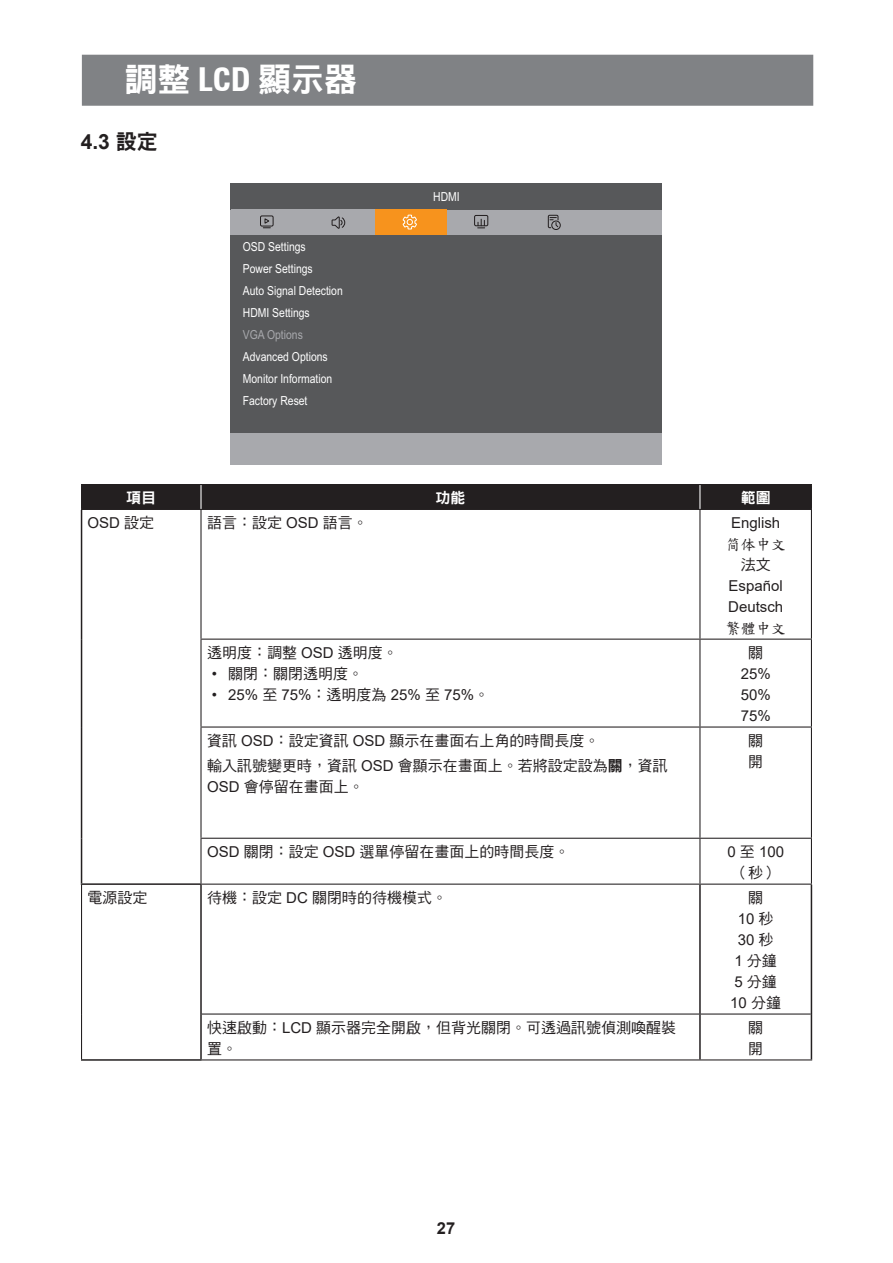
<style>
.page{position:relative;width:893px;height:1263px;background:#fff}
.page>*{position:absolute;margin:0;border:0;box-sizing:border-box;transform-origin:0 0}
.t1{font:33px "DF Hei Std W9";color:#fff}
.t2{font:700 21px "Arial";color:#231f20}
.t3{font:700 16.5px "Arial";color:#231f20}
.t4{font:15px/21px "DF Hei Std W5";color:#231f20}
.t5{font:15px/21px "Arial";color:#231f20}
.t6{font:15px "DF Kai Shu SB Estd BF";color:#231f20}
.t7{font:15px "DF Hei Std W9";color:#fff}
.t8{font:12.45px/22px "Arial";color:#fff;scale:.83 1}
.t9{font:12.45px "Arial";color:#a8a9ad;scale:.83 1}
.s1{font-family:"Univers 67";font-weight:700;font-stretch:condensed}
.s2{font-family:"DF Hei Std W9";font-weight:400}
.s3{font-family:"DF Hei Std W5"}
.s4{font-family:"Arial"}
.s5{font-family:"DF Hei Std W9"}
</style>
<div class="page">
<div style="left:82px;top:55px;width:731px;height:51px;background:#808285;border:2px solid #808285"></div>
<div style="left:231px;top:210px;width:431px;height:25px;background:#a8a9ad"></div>
<div style="left:231px;top:183px;width:431px;height:27px;background:#57585a"></div>
<div style="left:375px;top:210px;width:71px;height:25px;background:#f7931d"></div>
<div style="left:386px;top:367px;width:276px;height:22px;background:#57585a"></div>
<div style="left:231px;top:367px;width:155px;height:22px;background:#57585a"></div>
<div style="left:386px;top:345px;width:276px;height:22px;background:#57585a"></div>
<div style="left:231px;top:345px;width:155px;height:22px;background:#57585a"></div>
<div style="left:231px;top:411px;width:155px;height:22px;background:#57585a"></div>
<div style="left:386px;top:411px;width:276px;height:22px;background:#57585a"></div>
<div style="left:386px;top:389px;width:276px;height:22px;background:#57585a"></div>
<div style="left:231px;top:389px;width:155px;height:22px;background:#57585a"></div>
<div style="left:231px;top:323px;width:155px;height:22px;background:#57585a"></div>
<div style="left:386px;top:323px;width:276px;height:22px;background:#57585a"></div>
<div style="left:231px;top:301px;width:155px;height:22px;background:#57585a"></div>
<div style="left:386px;top:301px;width:276px;height:22px;background:#57585a"></div>
<div style="left:231px;top:257px;width:155px;height:22px;background:#57585a"></div>
<div style="left:386px;top:257px;width:276px;height:22px;background:#57585a"></div>
<div style="left:231px;top:235px;width:155px;height:22px;background:#57585a"></div>
<div style="left:386px;top:235px;width:276px;height:22px;background:#57585a"></div>
<div style="left:386px;top:279px;width:276px;height:22px;background:#57585a"></div>
<div style="left:231px;top:279px;width:155px;height:22px;background:#57585a"></div>
<div style="left:231px;top:433px;width:431px;height:32px;background:#a8a9ad"></div>
<svg style="left:260px;top:215px;width:14px;height:13px"></svg>
<svg style="left:331px;top:216px;width:15px;height:13px"></svg>
<svg style="left:402px;top:214px;width:15px;height:16px"></svg>
<div style="left:474px;top:215px;width:14px;height:11px;border:1px solid #231f20"></div>
<svg style="left:477px;top:219px;width:8px;height:9px"></svg>
<div style="left:551px;top:220px;width:10px;height:10px;border:1px solid #231f20;border-radius:50%"></div>
<svg style="left:547px;top:214px;width:12px;height:15px"></svg>
<hr style="left:81px;top:509px;width:120px;height:1px;background:#231f20">
<hr style="left:201px;top:509px;width:499px;height:1px;background:#231f20">
<hr style="left:200px;top:510px;width:2px;height:129px;background:#231f20">
<hr style="left:700px;top:509px;width:112px;height:1px;background:#231f20">
<hr style="left:699px;top:510px;width:1px;height:129px;background:#231f20">
<hr style="left:811px;top:510px;width:1px;height:129px;background:#231f20">
<hr style="left:200px;top:639px;width:500px;height:1px;background:#231f20">
<hr style="left:200px;top:640px;width:2px;height:86px;background:#231f20">
<hr style="left:700px;top:639px;width:112px;height:1px;background:#231f20">
<hr style="left:699px;top:640px;width:1px;height:86px;background:#231f20">
<hr style="left:811px;top:640px;width:1px;height:86px;background:#231f20">
<hr style="left:200px;top:726px;width:500px;height:1px;background:#231f20">
<hr style="left:200px;top:727px;width:2px;height:111px;background:#231f20">
<hr style="left:700px;top:726px;width:112px;height:1px;background:#231f20">
<hr style="left:699px;top:727px;width:1px;height:111px;background:#231f20">
<hr style="left:811px;top:727px;width:1px;height:111px;background:#231f20">
<hr style="left:200px;top:838px;width:500px;height:1px;background:#231f20">
<hr style="left:200px;top:839px;width:2px;height:44px;background:#231f20">
<hr style="left:700px;top:838px;width:112px;height:1px;background:#231f20">
<hr style="left:699px;top:839px;width:1px;height:44px;background:#231f20">
<hr style="left:811px;top:839px;width:1px;height:44px;background:#231f20">
<hr style="left:81px;top:885px;width:1px;height:129px;background:#231f20">
<hr style="left:202px;top:883px;width:498px;height:2px;background:#231f20">
<hr style="left:700px;top:883px;width:112px;height:2px;background:#231f20">
<hr style="left:81px;top:1014px;width:1px;height:45px;background:#231f20">
<hr style="left:202px;top:1013px;width:497px;height:1px;background:#231f20">
<hr style="left:701px;top:1013px;width:110px;height:1px;background:#231f20">
<hr style="left:202px;top:1059px;width:498px;height:1px;background:#231f20">
<hr style="left:700px;top:1059px;width:112px;height:1px;background:#231f20">
<hr style="left:81px;top:510px;width:1px;height:129px;background:#231f20">
<hr style="left:81px;top:639px;width:1px;height:88px;background:#231f20">
<hr style="left:81px;top:727px;width:1px;height:111px;background:#231f20">
<hr style="left:81px;top:838px;width:1px;height:45px;background:#231f20">
<hr style="left:81px;top:883px;width:121px;height:2px;background:#231f20">
<hr style="left:200px;top:885px;width:2px;height:129px;background:#231f20">
<hr style="left:699px;top:885px;width:2px;height:129px;background:#231f20">
<hr style="left:811px;top:885px;width:1px;height:129px;background:#231f20">
<hr style="left:200px;top:1014px;width:2px;height:45px;background:#231f20">
<hr style="left:699px;top:1014px;width:2px;height:45px;background:#231f20">
<hr style="left:811px;top:1014px;width:1px;height:45px;background:#231f20">
<hr style="left:81px;top:1059px;width:121px;height:2px;background:#231f20">
<div style="left:81px;top:484px;width:731px;height:25px;background:#231f20"></div>
<h1 class="t1" style="left:124px;top:61px;width:234px">調整 <span class="s1">LCD</span> 顯示器</h1>
<h2 class="t2" style="left:81px;top:127px;width:79px">4.3 <span class="s2">設定</span></h2>
<p class="t8" style="left:243px;top:235px;width:122px">OSD Settings<br>Power Settings<br>Auto Signal Detection<br>HDMI Settings</p>
<p class="t9" style="left:243px;top:326px;width:74px">VGA Options</p>
<p class="t8" style="left:243px;top:345px;width:109px">Advanced Options<br>Monitor Information<br>Factory Reset</p>
<p class="t8" style="left:433px;top:186px;width:33px">HDMI</p>
<p class="t7" style="left:126px;top:490px;width:31px">項目</p>
<p class="t7" style="left:435px;top:490px;width:31px">功能</p>
<p class="t7" style="left:741px;top:490px;width:32px">範圍</p>
<p class="t5" style="left:88px;top:512px;width:68px">OSD <span class="s3">設定</span></p>
<p class="t4" style="left:207px;top:512px;width:162px">語言：設定 <span class="s4">OSD</span> 語言。</p>
<p class="t5" style="left:731px;top:512px;width:51px">English</p>
<p class="t6" style="left:726px;top:537px;width:62px">简体中文</p>
<p class="t4" style="left:741px;top:554px;width:32px">法文</p>
<p class="t5" style="left:728px;top:575px;width:57px">Español<br>Deutsch</p>
<p class="t6" style="left:726px;top:621px;width:62px">繁體中文</p>
<p class="t4" style="left:207px;top:642px;width:192px">透明度：調整 <span class="s4">OSD</span> 透明度。</p>
<p class="t4" style="left:212px;top:663px;width:153px"><span class="s4">•</span> 關閉：關閉透明度。</p>
<p class="t5" style="left:212px;top:684px;width:279px">• 25% <span class="s3">至</span> 75%<span class="s3">：透明度為</span> 25% <span class="s3">至</span> 75%<span class="s3">。</span></p>
<p class="t4" style="left:748px;top:642px;width:16px">關</p>
<p class="t5" style="left:741px;top:663px;width:32px;text-align:justify">25% 50% 75%</p>
<p class="t4" style="left:207px;top:728px;width:462px;line-height:25.2px">資訊 <span class="s4">OSD</span>：設定資訊 <span class="s4">OSD</span> 顯示在畫面右上角的時間長度。<br>輸入訊號變更時，資訊 <span class="s4">OSD</span> 會顯示在畫面上。若將設定設為<span class="s5">關</span>，資訊</p>
<p class="t4" style="left:207px;top:776px;width:158px"><span class="s4">OSD</span> 會停留在畫面上。</p>
<p class="t4" style="left:748px;top:730px;width:16px">關開</p>
<p class="t4" style="left:207px;top:841px;width:364px"><span class="s4">OSD</span> 關閉：設定 <span class="s4">OSD</span> 選單停留在畫面上的時間長度。</p>
<p class="t5" style="left:727px;top:841px;width:58px">0 <span class="s3">至</span> 100</p>
<p class="t4" style="left:733px;top:862px;width:47px">（秒）</p>
<p class="t4" style="left:88px;top:887px;width:61px">電源設定</p>
<p class="t4" style="left:207px;top:887px;width:242px">待機：設定 <span class="s4">DC</span> 關閉時的待機模式。</p>
<p class="t4" style="left:748px;top:887px;width:16px">關</p>
<p class="t5" style="left:738px;top:908px;width:37px">10 <span class="s3">秒<br></span>30 <span class="s3">秒</span></p>
<p class="t4" style="left:734px;top:950px;width:44px"><span class="s4">1</span> 分鐘<br><span class="s4">5</span> 分鐘</p>
<p class="t5" style="left:730px;top:992px;width:52px">10 <span class="s3">分鐘</span></p>
<p class="t4" style="left:207px;top:1017px;width:471px">快速啟動：<span class="s4">LCD</span> 顯示器完全開啟，但背光關閉。可透過訊號偵測喚醒裝置。</p>
<p class="t4" style="left:748px;top:1017px;width:16px">關開</p>
<p class="t3" style="left:437px;top:1217px;width:20px">27</p>
</div>
